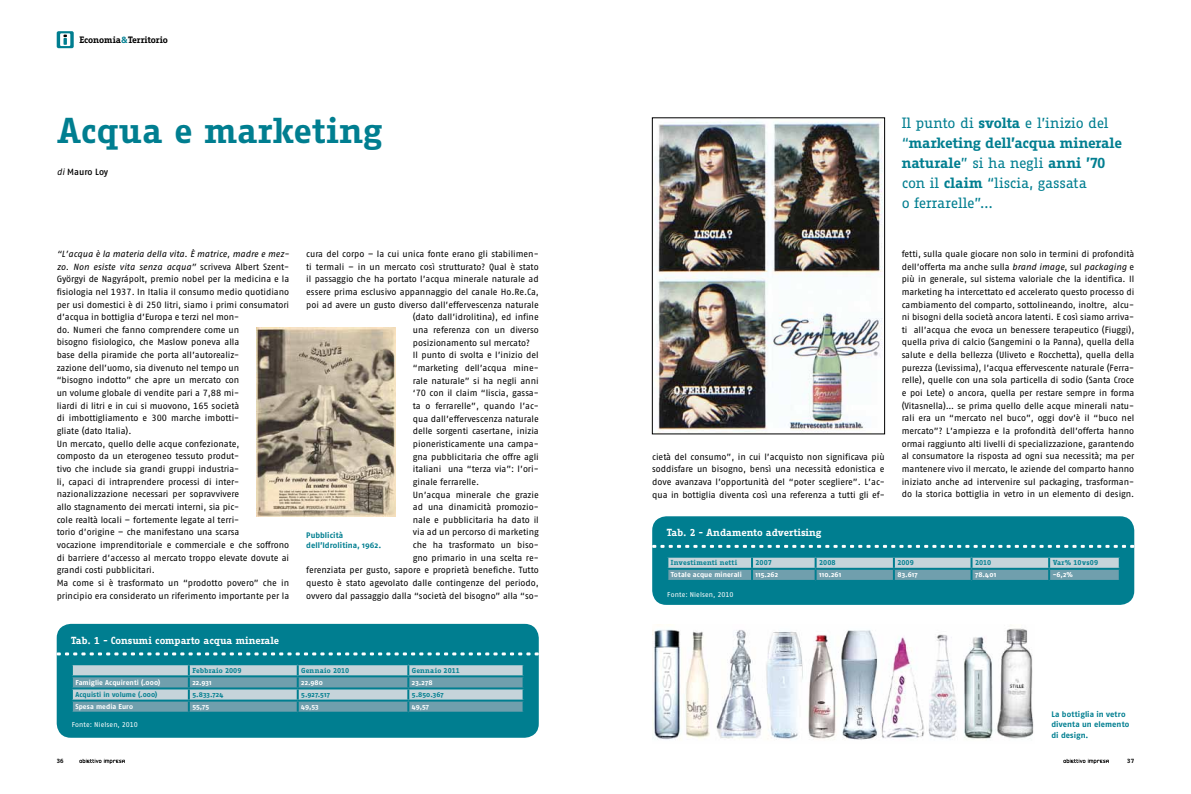
<style>
.page{position:relative;width:1191px;height:794px;background:#fff}
.page>*{position:absolute;margin:0;border:0;box-sizing:border-box;transform-origin:0 0}
.t1{font:700 35px "Fago Office Serif";letter-spacing:-.005em;color:#007e90}
.t2{font:14.5px/20px "Fago Office Serif";letter-spacing:-.02em;color:#007e90}
.t3{font:700 10px "Fago Office Serif";letter-spacing:-.01em;color:#fff}
.t4{font:9px/12.7px "Fago No Tf";letter-spacing:-.005em;color:#000;text-align:justify}
.t5{font:700 9px "Fago Office Serif";letter-spacing:-.01em;color:#000}
.t6{font:500 9px "Fago No";letter-spacing:-.01em;color:#000}
.t7{font:700 8px/10.5px "Fago No";letter-spacing:.005em;color:#007e90}
.t8{font:700 7px "Fago No";letter-spacing:.01em;color:#fff}
.t9{font:700 7px "Fago Office Serif";letter-spacing:.01em;color:#007e90}
.t10{font:700 7px "Fago No";letter-spacing:.01em;color:#007e90}
.t11{font:7px "Fago No Tf";letter-spacing:.01em;color:#fff}
.t12{font:700 6px "Fago Office Serif";color:#000}
.s1{color:#007e90}
.s2{font-weight:400;font-style:italic}
.s3{font-style:italic}
.s4{font-weight:700}
</style>
<div class="page">
<svg style="left:57px;top:31px;width:17px;height:17px"></svg>
<svg style="left:79px;top:759px;width:46px;height:5px"></svg>
<svg style="left:1063px;top:759px;width:45px;height:5px"></svg>
<div style="left:57px;top:624px;width:482px;height:113px;background:#007e90;border-radius:14px"></div>
<svg style="left:72px;top:664px;width:452px;height:47px;background:#81afbb"></svg>
<svg style="left:57px;top:652px;width:482px;height:3px"></svg>
<div style="left:652px;top:516px;width:482px;height:89px;background:#007e90;border-radius:14px"></div>
<svg style="left:667px;top:556px;width:453px;height:24px;background:#7eaeba"></svg>
<svg style="left:652px;top:545px;width:482px;height:3px"></svg>
<img style="left:655px;top:120px;width:227px;height:312px">
<img style="left:256px;top:328px;width:140px;height:188px">
<img style="left:652px;top:628px;width:382px;height:112px">
<p class="t5" style="left:79px;top:35px;width:90px">Economia<span class="s1">&amp;</span>Territorio</p>
<h1 class="t1" style="left:57px;top:111px;width:327px">Acqua e marketing</h1>
<p class="t6" style="left:57px;top:166px;width:53px"><span class="s2">di</span> Mauro Loy</p>
<p class="t4" style="left:57px;top:247px;width:234px;text-align:left"><span class="s3">“L’acqua è la materia della vita. È matrice, madre e mez&shy;zo. Non esiste vita senza acqua”</span> scriveva Albert Szent-Györgyi de Nagyrápolt, premio nobel per la medicina e la fisiologia nel 1937. In Italia il consumo medio quotidiano per usi domestici è di 250 litri, siamo i primi consumatori d’acqua in bottiglia d’Europa e terzi nel mon-<br>do. Numeri che fanno comprendere come un<br>bisogno fisiologico, che Maslow poneva alla<br>base della piramide che porta all’autorealiz-<br>zazione dell’uomo, sia divenuto nel tempo un<br>“bisogno indotto” che apre un mercato con<br>un volume globale di vendite pari a 7,88 mi-<br>liardi di litri e in cui si muovono, 165 società<br>di imbottigliamento e 300 marche imbotti-<br>gliate (dato Italia).<br>Un mercato, quello delle acque confezionate,<br>composto da un eterogeneo tessuto produt-<br>tivo che include sia grandi gruppi industria-<br>li, capaci di intraprendere processi di inter&shy;nazionalizzazione necessari per sopravvivere<br>allo stagnamento dei mercati interni, sia pic-<br>cole realtà locali – fortemente legate al terri-<br>torio d’origine – che manifestano una scarsa<br>vocazione imprenditoriale e commerciale e che soffrono di barriere d’accesso al mercato troppo elevate dovute ai grandi costi pubblicitari.<br>Ma come si è trasformato un “prodotto povero” che in principio era considerato un riferimento importante per la</p>
<p class="t4" style="left:306px;top:247px;width:234px">cura del corpo – la cui unica fonte erano gli stabilimen-</p>
<p class="t4" style="left:306px;top:260px;width:234px">ti termali – in un mercato così strutturato? Qual è stato</p>
<p class="t4" style="left:306px;top:273px;width:234px">il passaggio che ha portato l’acqua minerale naturale ad</p>
<p class="t4" style="left:306px;top:285px;width:234px">essere prima esclusivo appannaggio del canale Ho.Re.Ca,</p>
<p class="t4" style="left:306px;top:298px;width:234px">poi ad avere un gusto diverso dall’effervescenza naturale</p>
<p class="t4" style="left:413px;top:311px;width:127px">(dato dall’idrolitina), ed infine</p>
<p class="t4" style="left:413px;top:323px;width:127px">una referenza con un diverso</p>
<p class="t4" style="left:413px;top:336px;width:118px">posizionamento sul mercato?</p>
<p class="t4" style="left:413px;top:349px;width:127px">Il punto di svolta e l’inizio del</p>
<p class="t4" style="left:413px;top:361px;width:127px">“marketing dell’acqua mine-</p>
<p class="t4" style="left:413px;top:374px;width:127px">rale naturale” si ha negli anni</p>
<p class="t4" style="left:413px;top:387px;width:127px">‘70 con il claim “liscia, gassa-</p>
<p class="t4" style="left:413px;top:399px;width:127px">ta o ferrarelle”, quando l’ac-</p>
<p class="t4" style="left:413px;top:412px;width:127px">qua dall’effervescenza naturale</p>
<p class="t4" style="left:413px;top:424px;width:127px">delle sorgenti casertane, inizia</p>
<p class="t4" style="left:413px;top:437px;width:127px">pioneristicamente una campa-</p>
<p class="t4" style="left:413px;top:450px;width:127px">gna pubblicitaria che offre agli</p>
<p class="t4" style="left:413px;top:462px;width:127px">italiani una “terza via”: l’ori-</p>
<p class="t4" style="left:413px;top:475px;width:68px">ginale ferrarelle.</p>
<p class="t4" style="left:413px;top:488px;width:127px">Un’acqua minerale che grazie</p>
<p class="t4" style="left:413px;top:500px;width:127px">ad una dinamicità promozio-</p>
<p class="t4" style="left:413px;top:513px;width:127px">nale e pubblicitaria ha dato il</p>
<p class="t4" style="left:413px;top:526px;width:127px">via ad un percorso di marketing</p>
<p class="t4" style="left:413px;top:538px;width:127px">che ha trasformato un biso-</p>
<p class="t4" style="left:413px;top:551px;width:127px">gno primario in una scelta re-</p>
<p class="t4" style="left:306px;top:564px;width:234px">ferenziata per gusto, sapore e proprietà benefiche. Tutto</p>
<p class="t4" style="left:306px;top:576px;width:234px">questo è stato agevolato dalle contingenze del periodo,</p>
<p class="t4" style="left:306px;top:589px;width:234px">ovvero dal passaggio dalla “società del bisogno” alla “so-</p>
<p class="t7" style="left:306px;top:529px;width:76px">Pubblicità dell’Idrolitina, 1962.</p>
<p class="t3" style="left:71px;top:634px;width:210px">Tab. 1 - Consumi comparto acqua minerale</p>
<p class="t9" style="left:192px;top:666px;width:51px">Febbraio 2009</p>
<p class="t9" style="left:301px;top:666px;width:50px">Gennaio 2010</p>
<p class="t9" style="left:412px;top:666px;width:50px">Gennaio 2011</p>
<p class="t8" style="left:75px;top:678px;width:86px">Famiglie Acquirenti (.000)</p>
<p class="t8" style="left:192px;top:678px;width:21px">22.931</p>
<p class="t8" style="left:301px;top:678px;width:23px">22.980</p>
<p class="t8" style="left:412px;top:678px;width:22px">23.278</p>
<p class="t10" style="left:75px;top:690px;width:83px">Acquisti in volume (.000)</p>
<p class="t10" style="left:192px;top:690px;width:32px">5.833.724</p>
<p class="t10" style="left:301px;top:690px;width:30px">5.927.517</p>
<p class="t10" style="left:412px;top:690px;width:33px">5.850.367</p>
<p class="t8" style="left:75px;top:702px;width:59px">Spesa media Euro</p>
<p class="t8" style="left:192px;top:702px;width:18px">55,75</p>
<p class="t8" style="left:301px;top:702px;width:19px">49,53</p>
<p class="t8" style="left:412px;top:702px;width:19px">49,57</p>
<p class="t11" style="left:72px;top:721px;width:68px">Fonte: Nielsen, 2010</p>
<p class="t4" style="left:652px;top:450px;width:234px">cietà del consumo”, in cui l’acquisto non significava più soddisfare un bisogno, bensì una necessità edonistica e dove avanzava l’opportunità del “poter scegliere”. L’ac&shy;qua in bottiglia diventa così una referenza a tutti gli ef-</p>
<p class="t3" style="left:666px;top:527px;width:156px">Tab. 2 - Andamento advertising</p>
<h2 class="t2" style="left:901px;top:113px;width:222px">Il punto di <span class="s4">svolta</span> e l’inizio del “<span class="s4">marketing dell’acqua minerale naturale</span>” si ha negli <span class="s4">anni ’70 </span>con il <span class="s4">claim</span> “liscia, gassata<br>o ferrarelle”…</h2>
<p class="t4" style="left:901px;top:247px;width:234px">fetti, sulla quale giocare non solo in termini di profondità dell’offerta ma anche sulla <span class="s3">brand image</span>, sul <span class="s3">packaging</span> e più in generale, sul sistema valoriale che la identifica. Il marketing ha intercettato ed accelerato questo processo di cambiamento del comparto, sottolineando, inoltre, alcu&shy;ni bisogni della società ancora latenti. E così siamo arriva&shy;ti all’acqua che evoca un benessere terapeutico (Fiuggi), quella priva di calcio (Sangemini o la Panna), quella della salute e della bellezza (Uliveto e Rocchetta), quella della purezza (Levissima), l’acqua effervescente naturale (Ferra&shy;relle), quelle con una sola particella di sodio (Santa Croce e poi Lete) o ancora, quella per restare sempre in forma (Vitasnella)… se prima quello delle acque minerali natu&shy;rali era un “mercato nel buco”, oggi dov’è il “buco nel mercato”? L’ampiezza e la profondità dell’offerta hanno ormai raggiunto alti livelli di specializzazione, garantendo al consumatore la risposta ad ogni sua necessità; ma per mantenere vivo il mercato, le aziende del comparto hanno iniziato anche ad intervenire sul packaging, trasforman&shy;do la storica bottiglia in vetro in un elemento di design.</p>
<p class="t9" style="left:671px;top:559px;width:68px">Investimenti netti</p>
<p class="t9" style="left:755px;top:559px;width:18px">2007</p>
<p class="t9" style="left:819px;top:559px;width:18px">2008</p>
<p class="t9" style="left:897px;top:559px;width:18px">2009</p>
<p class="t9" style="left:975px;top:559px;width:18px">2010</p>
<p class="t9" style="left:1052px;top:559px;width:47px">Var% 10vs09</p>
<p class="t8" style="left:671px;top:571px;width:72px">Totale acque minerali</p>
<p class="t8" style="left:755px;top:571px;width:24px">115.262</p>
<p class="t8" style="left:819px;top:571px;width:24px">110.261</p>
<p class="t8" style="left:897px;top:571px;width:22px">83.617</p>
<p class="t8" style="left:975px;top:571px;width:23px">78.401</p>
<p class="t8" style="left:1052px;top:571px;width:22px">-6,2%</p>
<p class="t11" style="left:667px;top:591px;width:68px">Fonte: Nielsen, 2010</p>
<p class="t7" style="left:1051px;top:708px;width:79px">La bottiglia in vetro diventa un elemento di design.</p>
<p class="t12" style="left:57px;top:757px;width:8px">36</p>
<p class="t12" style="left:1127px;top:757px;width:8px">37</p>
</div>
